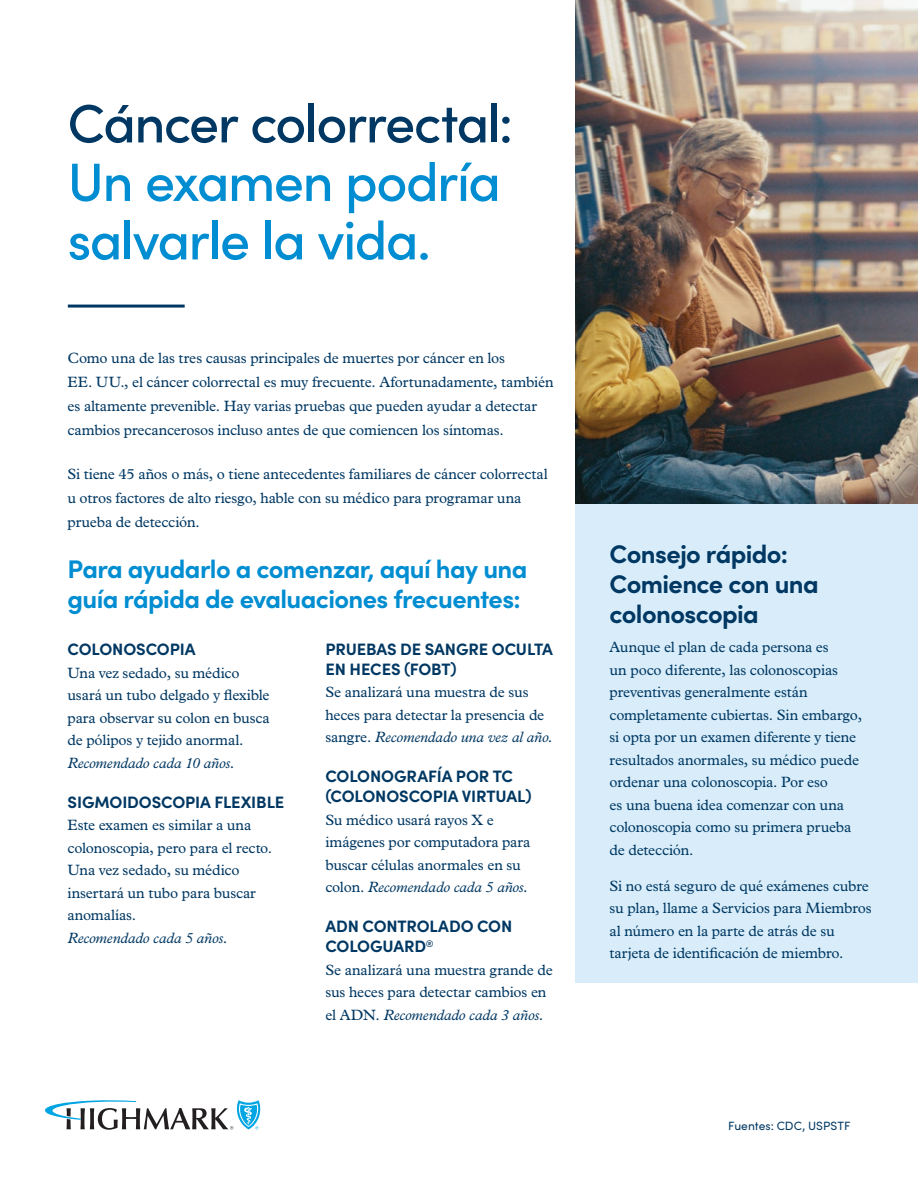
<style>
.page{position:relative;width:918px;height:1188px;background:#fff}
.page>*{position:absolute;margin:0;border:0;box-sizing:border-box;transform-origin:0 0}
.Headline{font:500 54px/58.5px "Sofia Pro";letter-spacing:-.03em;color:#008dd1}
.Headline-2{font:500 54px "Sofia Pro";letter-spacing:-.03em;color:#003863}
.Subhead{font:700 25.5px/30.6px "Sofia Pro";letter-spacing:-.025em;color:#008dd1}
.Subhead-2{font:700 25.5px/30px "Sofia Pro";letter-spacing:-.025em;color:#003863}
.Body_Head{font:700 16.5px/19.8px "Sofia Pro";letter-spacing:-.01em;color:#003863}
.Body{font:15px/22.5px "Plantin MT Pro";letter-spacing:-.01em;color:#003863}
.Body__no_span__LAST{font:15px/22.5px "Plantin MT Pro";letter-spacing:-.01em;color:#003863}
.Body_Head-2{font:15px/22.5px "Plantin MT Pro";letter-spacing:-.005em;color:#003863}
.Body-2{font:12px "Sofia Pro";letter-spacing:.005em;color:#003863}
.s1{font-style:italic}
</style>
<div class="page">
<hr style="left:68px;top:305px;width:117px;height:3px;background:#003863">
<div style="left:576px;top:503px;width:342px;height:480px;background:#d8edf9"></div>
<img style="left:576px;top:0;width:342px;height:503px">
<svg style="left:45px;top:1100px;width:216px;height:30px"></svg>
<p class="Headline-2" style="left:68px;top:84px;width:447px">Cáncer colorrectal:</p>
<p class="Headline" style="left:68px;top:150px;width:435px">Un examen podría salvarle la vida.</p>
<p class="Body" style="left:68px;top:346px;width:488px;line-height:24px">Como una de las tres causas principales de muertes por cáncer en los<br>EE. UU., el cáncer colorrectal es muy frecuente. Afortunadamente, también es altamente prevenible. Hay varias pruebas que pueden ayudar a detectar cambios precancerosos incluso antes de que comiencen los síntomas.</p>
<p class="Body" style="left:68px;top:462px;width:482px;line-height:24px">Si tiene 45 años o más, o tiene antecedentes familiares de cáncer colorrectal u otros factores de alto riesgo, hable con su médico para programar una prueba de detección.</p>
<p class="Subhead" style="left:68px;top:551px;width:462px">Para ayudarlo a comenzar, aquí hay una guía rápida de evaluaciones frecuentes:</p>
<p class="Body_Head" style="left:68px;top:638px;width:129px">COLONOSCOPIA</p>
<p class="Body__no_span__LAST" style="left:68px;top:661px;width:204px">Una vez sedado, su médico usará un tubo delgado y flexible para observar su colon en busca de pólipos y tejido anormal.<br><span class="s1">Recomendado cada 10 años.</span></p>
<p class="Body_Head" style="left:68px;top:791px;width:218px">SIGMOIDOSCOPIA FLEXIBLE</p>
<p class="Body__no_span__LAST" style="left:68px;top:814px;width:206px">Este examen es similar a una colonoscopia, pero para el recto.<br>Una vez sedado, su médico insertará un tubo para buscar anomalías.<br><span class="s1">Recomendado cada 5 años.</span></p>
<p class="Body_Head" style="left:325px;top:638px;width:229px">PRUEBAS DE SANGRE OCULTA<br>EN HECES (FOBT)</p>
<p class="Body_Head-2" style="left:325px;top:681px;width:229px">Se analizará una muestra de sus heces para detectar la presencia de sangre. <span class="s1">Recomendado una vez al año.</span></p>
<p class="Body_Head" style="left:325px;top:765px;width:208px">COLONOGRAFÍA POR TC (COLONOSCOPIA VIRTUAL)</p>
<p class="Body__no_span__LAST" style="left:325px;top:808px;width:207px">Su médico usará rayos X e imágenes por computadora para buscar células anormales en su colon. <span class="s1">Recomendado cada 5 años.</span></p>
<p class="Body_Head" style="left:325px;top:915px;width:188px">ADN CONTROLADO CON<br>COLOGUARD<sup>®</sup></p>
<p class="Body__no_span__LAST" style="left:325px;top:958px;width:229px">Se analizará una muestra grande de sus heces para detectar cambios en el ADN. <span class="s1">Recomendado cada 3 años.</span></p>
<p class="Subhead-2" style="left:610px;top:537px;width:211px">Consejo rápido:<br>Comience con una colonoscopia</p>
<p class="Body" style="left:610px;top:636px;width:254px">Aunque el plan de cada persona es<br>un poco diferente, las colonoscopias preventivas generalmente están completamente cubiertas. Sin embargo, si opta por un examen diferente y tiene resultados anormales, su médico puede ordenar una colonoscopia. Por eso<br>es una buena idea comenzar con una colonoscopia como su primera prueba de detección.</p>
<p class="Body" style="left:610px;top:874px;width:264px">Si no está seguro de qué exámenes cubre su plan, llame a Servicios para Miembros al número en la parte de atrás de su tarjeta de identificación de miembro.</p>
<p class="Body-2" style="left:728px;top:1117px;width:124px">Fuentes: CDC, USPSTF</p>
</div>
